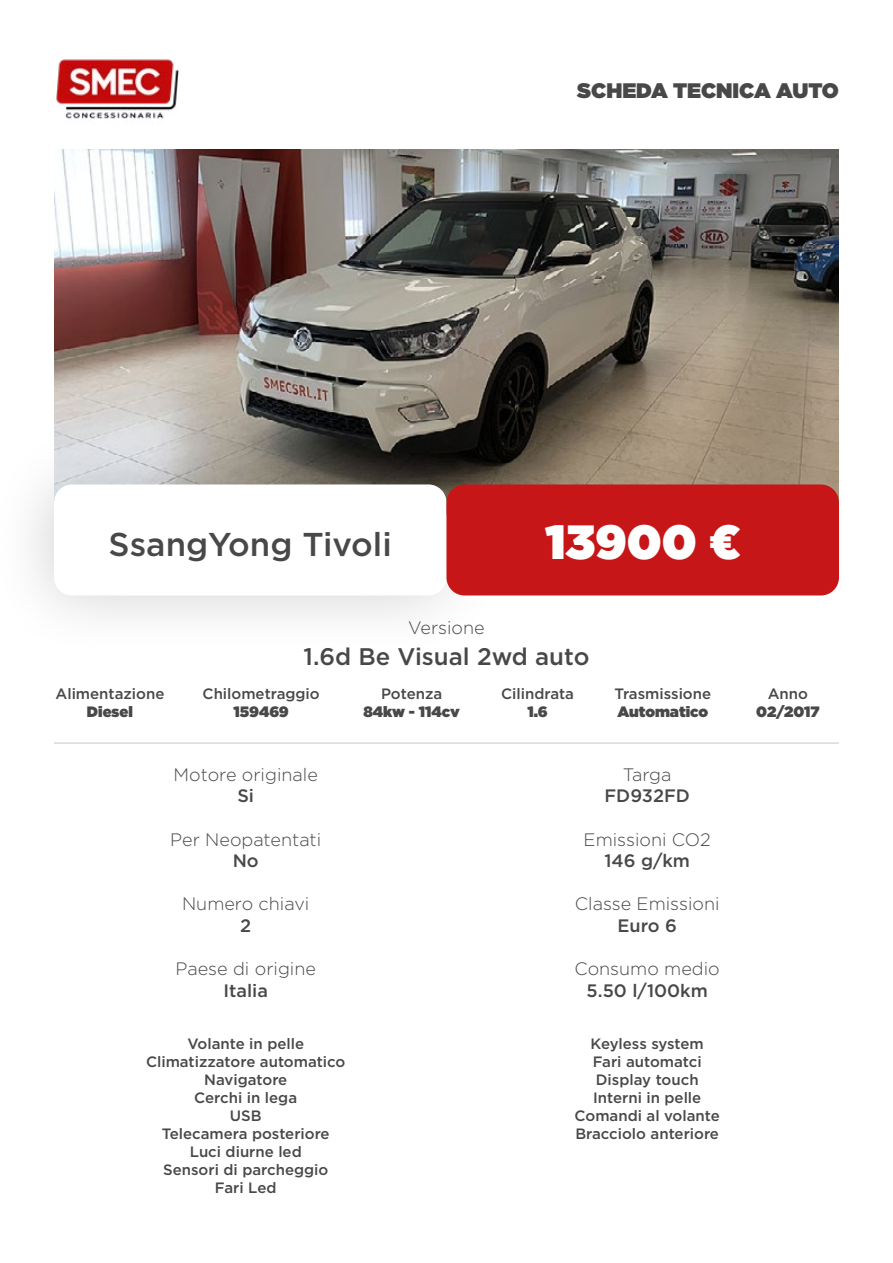
<style>
.page{position:relative;width:893px;height:1263px;background:#fff}
.page>*{position:absolute;margin:0;border:0;box-sizing:border-box;transform-origin:0 0}
.t1{font:900 48px "Gotham";color:#fff}
.t2{font:500 33px "Gotham";color:#484848}
.t3{font:500 24px "Gotham";color:#484848}
.t4{font:900 21px "Gotham";color:#484848}
.t5{font:300 18px "Gotham";color:#484848}
.t6{font:500 18px "Gotham";color:#484848}
.t7{font:500 15px/18px "Gotham";color:#484848;text-align:center}
.t8{font:900 15px "Gotham";color:#484848}
</style>
<div class="page">
<img style="left:56px;top:59px;width:123px;height:60px">
<img style="left:54px;top:149px;width:785px;height:349px">
<div style="left:0;top:425px;width:504px;height:232px;background:#000;opacity:.18"></div>
<div style="left:54px;top:484px;width:392px;height:111px;background:#fff;border-radius:18px"></div>
<div style="left:446px;top:484px;width:393px;height:111px;background:#c71618;border-radius:18px"></div>
<hr style="left:54px;top:742px;width:785px;height:2px;background:#d2d2d2">
<h3 class="t4" style="left:577px;top:75px;width:263px">SCHEDA TECNICA AUTO</h3>
<h2 class="t2" style="left:109px;top:522px;width:285px">SsangYong Tivoli</h2>
<h1 class="t1" style="left:545px;top:508px;width:196px">13900 €</h1>
<p class="t5" style="left:408px;top:616px;width:78px">Versione</p>
<p class="t7" style="left:56px;top:685px;width:110px">Alimentazione</p>
<p class="t8" style="left:87px;top:701px;width:48px">Diesel</p>
<h3 class="t3" style="left:304px;top:640px;width:287px">1.6d Be Visual 2wd auto</h3>
<p class="t7" style="left:203px;top:685px;width:119px">Chilometraggio</p>
<p class="t8" style="left:233px;top:701px;width:57px">159469</p>
<p class="t7" style="left:381px;top:685px;width:63px">Potenza</p>
<p class="t8" style="left:363px;top:701px;width:98px">84kw - 114cv</p>
<p class="t7" style="left:501px;top:685px;width:74px">Cilindrata</p>
<p class="t8" style="left:527px;top:701px;width:22px">1.6</p>
<p class="t7" style="left:614px;top:685px;width:98px">Trasmissione</p>
<p class="t8" style="left:617px;top:701px;width:92px">Automatico</p>
<p class="t5" style="left:174px;top:763px;width:146px">Motore originale</p>
<p class="t6" style="left:237px;top:784px;width:18px">Si</p>
<p class="t5" style="left:170px;top:828px;width:153px">Per Neopatentati</p>
<p class="t6" style="left:233px;top:849px;width:28px">No</p>
<p class="t5" style="left:182px;top:892px;width:129px">Numero chiavi</p>
<p class="t6" style="left:240px;top:914px;width:13px">2</p>
<p class="t5" style="left:176px;top:957px;width:142px">Paese di origine</p>
<p class="t6" style="left:223px;top:978px;width:46px">Italia</p>
<p class="t5" style="left:623px;top:763px;width:50px">Targa</p>
<p class="t6" style="left:604px;top:784px;width:87px">FD932FD</p>
<p class="t5" style="left:584px;top:828px;width:129px">Emissioni CO2</p>
<p class="t6" style="left:604px;top:849px;width:87px">146 g/km</p>
<p class="t5" style="left:575px;top:892px;width:146px">Classe Emissioni</p>
<p class="t6" style="left:618px;top:914px;width:61px">Euro 6</p>
<p class="t5" style="left:575px;top:957px;width:147px">Consumo medio</p>
<p class="t6" style="left:587px;top:978px;width:123px">5.50 l/100km</p>
<p class="t7" style="left:146px;top:1034px;width:201px">Volante in pelle<br>Climatizzatore automatico<br>Navigatore<br>Cerchi in lega<br>USB<br>Telecamera posteriore<br>Luci diurne led<br>Sensori di parcheggio<br>Fari Led</p>
<p class="t7" style="left:575px;top:1034px;width:147px">Keyless system<br>Fari automatci<br>Display touch<br>Interni in pelle<br>Comandi al volante<br>Bracciolo anteriore</p>
<p class="t7" style="left:768px;top:685px;width:42px">Anno</p>
<p class="t8" style="left:756px;top:701px;width:65px">02/2017</p>
</div>
